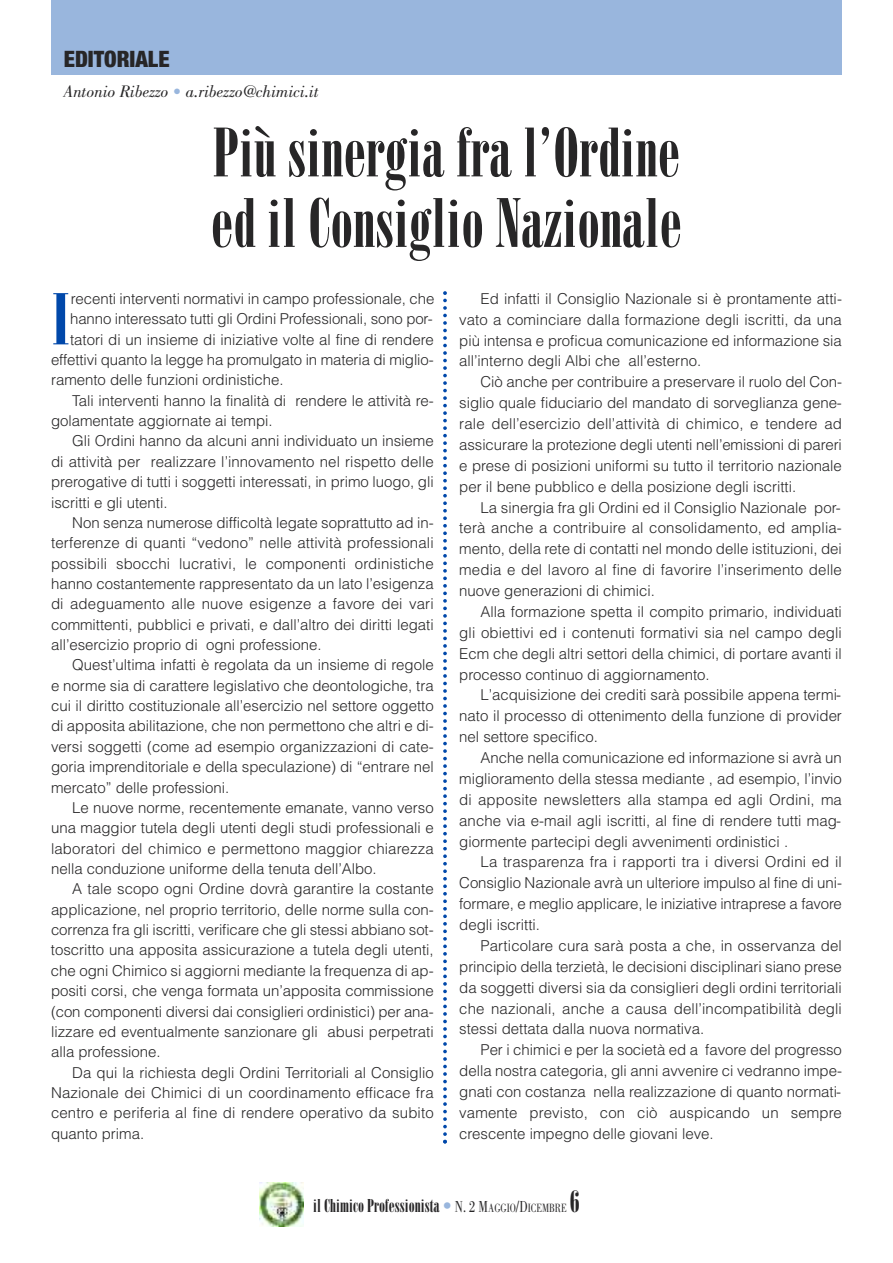
<style>
.page{position:relative;width:893px;height:1263px;background:#fff}
.page>*{position:absolute;margin:0;border:0;box-sizing:border-box;transform-origin:0 0}
.t1{font:70.95px "Bodoni Poster Compressed";color:#0048aa}
.t2{font:67.5px/70.5px "Bodoni Poster Compressed";color:#272627}
.t3{font:30px "Bodoni Poster Compressed";color:#272627}
.t4{font:900 condensed 22.5px "Helvetica Neue";color:#272627}
.t5{font:18px "Bodoni Poster Compressed";color:#272627}
.t6{font:italic 17.25px "Bodoni";color:#272627}
.t7{font:300 15px/20.9px "Helvetica";color:#272627;text-align:justify}
.s1{color:#99b6dd}
.s2{font-family:"Bodoni";font-size:16.5px}
.s3{font-family:"Bodoni";font-size:12.3px}
</style>
<div class="page">
<hr style="left:51px;top:74px;width:791px;height:1px;background:#272627">
<div style="left:51px;top:0;width:791px;height:74px;background:#99b6dd"></div>
<img style="left:259px;top:1182px;width:45px;height:45px">
<svg style="left:443px;top:291px;width:4px;height:852px"></svg>
<h3 class="t4" style="left:64px;top:45px;width:107px">EDITORIALE</h3>
<p class="t6" style="left:64px;top:85px;width:257px">Antonio Ribezzo <span class="s1">•</span> a.ribezzo@chimici.it</p>
<h2 class="t2" style="left:211px;top:124px;width:473px">Più sinergia fra l’Ordine ed il Consiglio Nazionale</h2>
<h1 class="t1" style="left:51px;top:293px;width:21px">I</h1>
<p class="t7" style="left:71px;top:288px;width:365px">recenti interventi normativi in campo professionale, che</p>
<p class="t7" style="left:70px;top:309px;width:364px">hanno interessato tutti gli Ordini Professionali, sono por-</p>
<p class="t7" style="left:70px;top:329px;width:365px">tatori di un insieme di iniziative volte al fine di rendere</p>
<p class="t7" style="left:51px;top:349px;width:384px">effettivi quanto la legge ha promulgato in materia di miglio-</p>
<p class="t7" style="left:51px;top:370px;width:234px">ramento delle funzioni ordinistiche.</p>
<p class="t7" style="left:72px;top:390px;width:363px">Tali interventi hanno la finalità di rendere le attività re-</p>
<p class="t7" style="left:51px;top:410px;width:223px">golamentate aggiornate ai tempi.</p>
<p class="t7" style="left:72px;top:431px;width:363px">Gli Ordini hanno da alcuni anni individuato un insieme</p>
<p class="t7" style="left:51px;top:451px;width:384px">di attività per realizzare l’innovamento nel rispetto delle</p>
<p class="t7" style="left:51px;top:471px;width:384px">prerogative di tutti i soggetti interessati, in primo luogo, gli</p>
<p class="t7" style="left:51px;top:492px;width:118px">iscritti e gli utenti.</p>
<p class="t7" style="left:72px;top:512px;width:363px">Non senza numerose difficoltà legate soprattutto ad in-</p>
<p class="t7" style="left:51px;top:533px;width:384px">terferenze di quanti “vedono” nelle attività professionali</p>
<p class="t7" style="left:51px;top:553px;width:384px">possibili sbocchi lucrativi, le componenti ordinistiche</p>
<p class="t7" style="left:51px;top:573px;width:384px">hanno costantemente rappresentato da un lato l’esigenza</p>
<p class="t7" style="left:51px;top:594px;width:384px">di adeguamento alle nuove esigenze a favore dei vari</p>
<p class="t7" style="left:51px;top:614px;width:384px">committenti, pubblici e privati, e dall’altro dei diritti legati</p>
<p class="t7" style="left:51px;top:634px;width:272px">all’esercizio proprio di ogni professione.</p>
<p class="t7" style="left:72px;top:655px;width:363px">Quest’ultima infatti è regolata da un insieme di regole</p>
<p class="t7" style="left:51px;top:675px;width:384px">e norme sia di carattere legislativo che deontologiche, tra</p>
<p class="t7" style="left:51px;top:695px;width:384px">cui il diritto costituzionale all’esercizio nel settore oggetto</p>
<p class="t7" style="left:51px;top:716px;width:384px">di apposita abilitazione, che non permettono che altri e di-</p>
<p class="t7" style="left:51px;top:736px;width:384px">versi soggetti (come ad esempio organizzazioni di cate-</p>
<p class="t7" style="left:51px;top:757px;width:384px">goria imprenditoriale e della speculazione) di “entrare nel</p>
<p class="t7" style="left:51px;top:777px;width:180px">mercato” delle professioni.</p>
<p class="t7" style="left:72px;top:797px;width:363px">Le nuove norme, recentemente emanate, vanno verso</p>
<p class="t7" style="left:51px;top:818px;width:384px">una maggior tutela degli utenti degli studi professionali e</p>
<p class="t7" style="left:51px;top:838px;width:384px">laboratori del chimico e permettono maggior chiarezza</p>
<p class="t7" style="left:51px;top:858px;width:327px">nella conduzione uniforme della tenuta dell’Albo.</p>
<p class="t7" style="left:72px;top:879px;width:363px">A tale scopo ogni Ordine dovrà garantire la costante</p>
<p class="t7" style="left:51px;top:899px;width:384px">applicazione, nel proprio territorio, delle norme sulla con-</p>
<p class="t7" style="left:51px;top:919px;width:384px">correnza fra gli iscritti, verificare che gli stessi abbiano sot-</p>
<p class="t7" style="left:51px;top:940px;width:384px">toscritto una apposita assicurazione a tutela degli utenti,</p>
<p class="t7" style="left:51px;top:960px;width:384px">che ogni Chimico si aggiorni mediante la frequenza di ap-</p>
<p class="t7" style="left:51px;top:980px;width:384px">positi corsi, che venga formata un’apposita commissione</p>
<p class="t7" style="left:51px;top:1001px;width:384px">(con componenti diversi dai consiglieri ordinistici) per ana-</p>
<p class="t7" style="left:51px;top:1021px;width:384px">lizzare ed eventualmente sanzionare gli abusi perpetrati</p>
<p class="t7" style="left:51px;top:1042px;width:111px">alla professione.</p>
<p class="t7" style="left:72px;top:1062px;width:363px">Da qui la richiesta degli Ordini Territoriali al Consiglio</p>
<p class="t7" style="left:51px;top:1082px;width:384px">Nazionale dei Chimici di un coordinamento efficace fra</p>
<p class="t7" style="left:51px;top:1103px;width:384px">centro e periferia al fine di rendere operativo da subito</p>
<p class="t7" style="left:51px;top:1123px;width:95px">quanto prima.</p>
<p class="t7" style="left:459px;top:288px;width:384px;text-indent:21px">Ed infatti il Consiglio Nazionale si è prontamente atti&shy;vato a cominciare dalla formazione degli iscritti, da una più intensa e proficua comunicazione ed informazione sia all’interno degli Albi che all’esterno.</p>
<p class="t7" style="left:459px;top:372px;width:384px;text-indent:21px">Ciò anche per contribuire a preservare il ruolo del Con&shy;siglio quale fiduciario del mandato di sorveglianza gene&shy;rale dell’esercizio dell’attività di chimico, e tendere ad assicurare la protezione degli utenti nell’emissioni di pareri e prese di posizioni uniformi su tutto il territorio nazionale per il bene pubblico e della posizione degli iscritti.</p>
<p class="t7" style="left:459px;top:497px;width:384px;text-indent:21px">La sinergia fra gli Ordini ed il Consiglio Nazionale por&shy;terà anche a contribuire al consolidamento, ed amplia&shy;mento, della rete di contatti nel mondo delle istituzioni, dei media e del lavoro al fine di favorire l’inserimento delle nuove generazioni di chimici.</p>
<p class="t7" style="left:459px;top:601px;width:384px;text-indent:21px">Alla formazione spetta il compito primario, individuati gli obiettivi ed i contenuti formativi sia nel campo degli Ecm che degli altri settori della chimici, di portare avanti il processo continuo di aggiornamento.</p>
<p class="t7" style="left:459px;top:685px;width:384px;text-indent:21px">L’acquisizione dei crediti sarà possibile appena termi&shy;nato il processo di ottenimento della funzione di provider nel settore specifico.</p>
<p class="t7" style="left:459px;top:747px;width:384px;text-indent:21px">Anche nella comunicazione ed informazione si avrà un miglioramento della stessa mediante , ad esempio, l’invio di apposite newsletters alla stampa ed agli Ordini, ma anche via e-mail agli iscritti, al fine di rendere tutti mag&shy;giormente partecipi degli avvenimenti ordinistici .</p>
<p class="t7" style="left:459px;top:852px;width:384px;text-indent:21px">La trasparenza fra i rapporti tra i diversi Ordini ed il Consiglio Nazionale avrà un ulteriore impulso al fine di uni&shy;formare, e meglio applicare, le iniziative intraprese a favore degli iscritti.</p>
<p class="t7" style="left:459px;top:935px;width:384px;text-indent:21px">Particolare cura sarà posta a che, in osservanza del principio della terzietà, le decisioni disciplinari siano prese da soggetti diversi sia da consiglieri degli ordini territoriali che nazionali, anche a causa dell’incompatibilità degli stessi dettata dalla nuova normativa.</p>
<p class="t7" style="left:459px;top:1040px;width:384px;text-indent:21px">Per i chimici e per la società ed a favore del progresso della nostra categoria, gli anni avvenire ci vedranno impe&shy;gnati con costanza nella realizzazione di quanto normati&shy;vamente previsto, con ciò auspicando un sempre crescente impegno delle giovani leve.</p>
<p class="t5" style="left:313px;top:1199px;width:255px">il Chimico Professionista <span class="s1">•</span> <span class="s2">N. 2 M</span><span class="s3">AGGIO</span><span class="s2">/D</span><span class="s3">ICEMBRE</span></p>
<h3 class="t3" style="left:570px;top:1191px;width:11px">6</h3>
</div>
